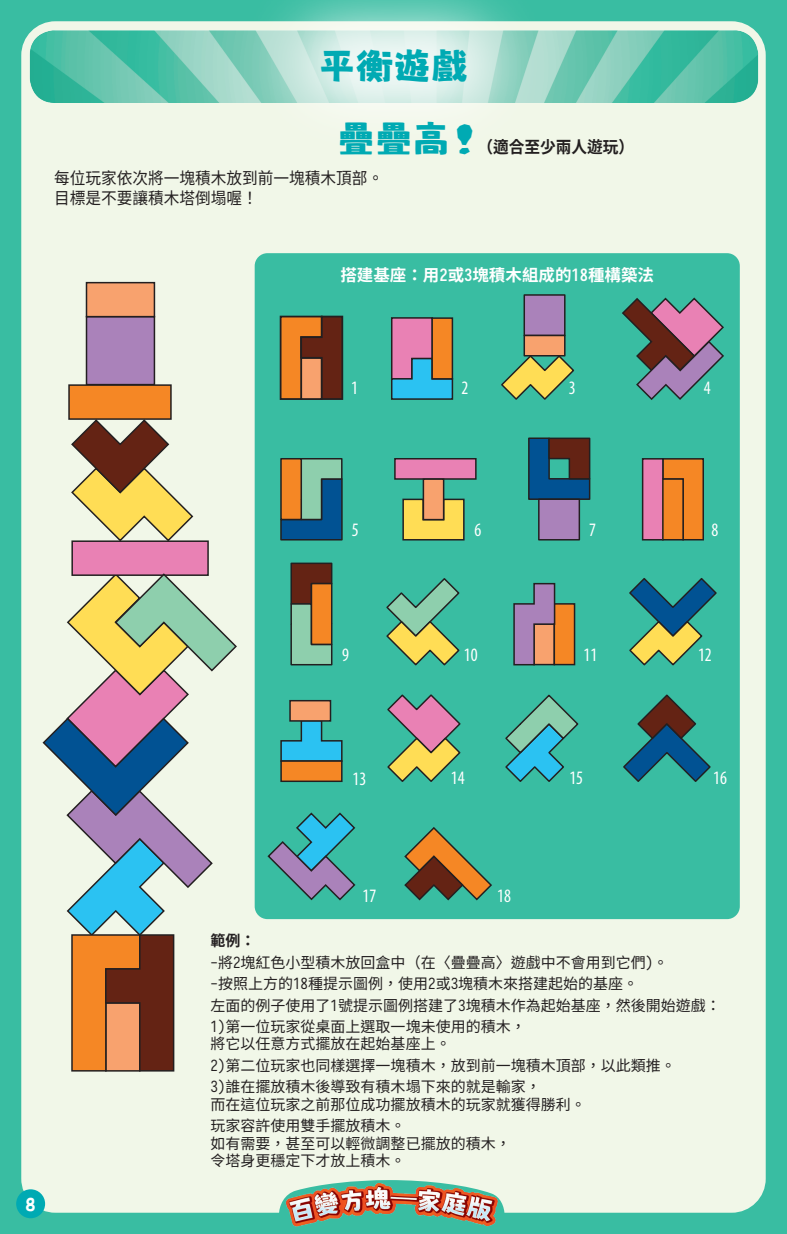
<style>
.page{position:relative;width:787px;height:1234px;background:#fff}
.page>*{position:absolute;margin:0;border:0;box-sizing:border-box;transform-origin:0 0}
.t1{font:37.5px "Nishiki teki";color:#00aab3}
.t2{font:condensed 19.05px "Myriad Pro";color:#fff;scale:.94 1}
.t3{font:16.5px/19.8px "Sarasa Fixed HC Regular";color:#231f20;scale:.95 1}
.t4{font:16.5px "Sarasa Fixed HC Bold";color:#fff}
.t5{font:700 16.5px "Taipei Sans TC Beta";color:#231f20;scale:.95 1}
.t6{font:16.5px "Granstander Clean";color:#fff;scale:.91 1}
.t7{font:15px/17.2px "Sarasa Fixed HC Regular";color:#231f20}
.t8{font:15px "Sarasa Fixed HC Bold";color:#231f20}
</style>
<div class="page">
<div style="left:0;top:0;width:787px;height:1233px;background:#39bda2"></div>
<div style="left:21px;top:21px;width:744px;height:1191px;background:#f1f7e8;border-radius:34px"></div>
<img style="left:21px;top:21px;width:745px;height:96px">
<img style="left:279px;top:1180px;width:226px;height:47px">
<svg style="left:244px;top:0;width:301px;height:117px"></svg>
<div style="left:16px;top:1188px;width:29px;height:29px;background:#00aab3;border-radius:50%"></div>
<div style="left:255px;top:253px;width:484px;height:665px;background:#39bda2;border-radius:13px"></div>
<svg style="left:523px;top:294px;width:43px;height:43px;background:#9879a9"></svg>
<div style="left:524px;top:335px;width:41px;height:21px;background:#f8a26e"></div>
<div style="left:523px;top:334px;width:42px;height:22px;border:2px solid #231f20"></div>
<svg style="left:501px;top:354px;width:74px;height:46px"></svg>
<svg style="left:280px;top:458px;width:63px;height:83px;background:#627b74"></svg>
<svg style="left:528px;top:437px;width:63px;height:104px"></svg>
<svg style="left:290px;top:562px;width:43px;height:104px;background:#8b7951"></svg>
<svg style="left:386px;top:578px;width:74px;height:88px"></svg>
<svg style="left:629px;top:578px;width:88px;height:88px"></svg>
<svg style="left:387px;top:694px;width:74px;height:88px"></svg>
<svg style="left:505px;top:694px;width:74px;height:88px"></svg>
<svg style="left:623px;top:694px;width:88px;height:88px"></svg>
<svg style="left:404px;top:827px;width:88px;height:74px"></svg>
<svg style="left:402px;top:498px;width:63px;height:43px;background:#d9c250"></svg>
<div style="left:395px;top:458px;width:81px;height:21px;background:#e981b4"></div>
<div style="left:394px;top:458px;width:82px;height:21px;border:2px solid #231f20"></div>
<div style="left:423px;top:479px;width:20px;height:40px;background:#f8a26e"></div>
<div style="left:422px;top:478px;width:22px;height:42px;border:2px solid #231f20"></div>
<svg style="left:280px;top:719px;width:63px;height:43px"></svg>
<div style="left:290px;top:700px;width:40px;height:20px;background:#f8a26e"></div>
<div style="left:289px;top:699px;width:42px;height:22px;border:2px solid #231f20"></div>
<div style="left:281px;top:760px;width:61px;height:21px;background:#f58725"></div>
<div style="left:280px;top:760px;width:62px;height:21px;border:2px solid #231f20"></div>
<svg style="left:661px;top:458px;width:43px;height:83px;background:#da7b25"></svg>
<div style="left:642px;top:458px;width:21px;height:81px;background:#e981b4"></div>
<div style="left:642px;top:458px;width:21px;height:82px;border:2px solid #231f20"></div>
<div style="left:663px;top:479px;width:20px;height:60px;background:#f58725"></div>
<div style="left:662px;top:478px;width:22px;height:62px;border:2px solid #231f20"></div>
<svg style="left:391px;top:317px;width:63px;height:83px;background:#8690ba"></svg>
<div style="left:432px;top:318px;width:20px;height:61px;background:#f58725"></div>
<div style="left:431px;top:317px;width:22px;height:62px;border:2px solid #231f20"></div>
<svg style="left:279px;top:315px;width:65px;height:85px;background:#9e5a2b"></svg>
<svg style="left:267px;top:812px;width:89px;height:89px"></svg>
<div style="left:554px;top:603px;width:20px;height:61px;background:#f58725"></div>
<div style="left:553px;top:603px;width:22px;height:62px;border:2px solid #231f20"></div>
<svg style="left:513px;top:582px;width:43px;height:84px;background:#988391"></svg>
<svg style="left:622px;top:297px;width:102px;height:103px"></svg>
<div style="left:72px;top:541px;width:136px;height:34px;background:#e981b4"></div>
<div style="left:71px;top:540px;width:138px;height:36px;border:2px solid #231f20"></div>
<div style="left:86px;top:316px;width:68px;height:68px;background:#aa82ba"></div>
<div style="left:86px;top:316px;width:69px;height:69px;border:2px solid #231f20"></div>
<svg style="left:71px;top:420px;width:123px;height:122px"></svg>
<div style="left:86px;top:282px;width:68px;height:34px;background:#f8a26e"></div>
<div style="left:86px;top:282px;width:69px;height:35px;border:2px solid #231f20"></div>
<div style="left:69px;top:385px;width:102px;height:34px;background:#f58725"></div>
<div style="left:68px;top:384px;width:104px;height:36px;border:2px solid #231f20"></div>
<svg style="left:43px;top:572px;width:194px;height:499px"></svg>
<p class="t1" style="left:318px;top:45px;width:152px">平衡遊戲</p>
<p class="t1" style="left:337px;top:117px;width:143px">疊疊高！</p>
<p class="t3" style="left:54px;top:168px;width:348px">每位玩家依次將一塊積木放到前一塊積木頂部。目標是不要讓積木塔倒塌喔！</p>
<p class="t5" style="left:477px;top:138px;width:166px">（適合至少兩人遊玩）</p>
<p class="t4" style="left:340px;top:265px;width:315px">搭建基座：用2或3塊積木組成的18種構築法</p>
<p class="t2" style="left:351px;top:377px;width:9px">1</p>
<p class="t2" style="left:461px;top:377px;width:9px">2</p>
<p class="t2" style="left:569px;top:377px;width:9px">3</p>
<p class="t2" style="left:703px;top:377px;width:9px">4</p>
<p class="t6" style="left:26px;top:1194px;width:13px">8</p>
<p class="t2" style="left:352px;top:519px;width:9px">5</p>
<p class="t2" style="left:474px;top:519px;width:9px">6</p>
<p class="t2" style="left:589px;top:519px;width:9px">7</p>
<p class="t2" style="left:711px;top:519px;width:9px">8</p>
<p class="t2" style="left:342px;top:644px;width:9px">9</p>
<p class="t2" style="left:464px;top:644px;width:16px">10</p>
<p class="t2" style="left:583px;top:644px;width:16px">11</p>
<p class="t2" style="left:698px;top:644px;width:16px">12</p>
<p class="t2" style="left:352px;top:768px;width:16px">13</p>
<p class="t2" style="left:451px;top:766px;width:16px">14</p>
<p class="t2" style="left:569px;top:766px;width:16px">15</p>
<p class="t2" style="left:713px;top:766px;width:16px">16</p>
<p class="t2" style="left:362px;top:884px;width:16px">17</p>
<p class="t2" style="left:497px;top:884px;width:16px">18</p>
<p class="t8" style="left:210px;top:931px;width:46px">範例：</p>
<p class="t7" style="left:210px;top:953px;width:459px">-將2塊紅色小型積木放回盒中（在〈疊疊高〉遊戲中不會用到它們)。</p>
<p class="t7" style="left:210px;top:975px;width:429px">-按照上方的18種提示圖例，使用2或3塊積木來搭建起始的基座。</p>
<p class="t7" style="left:210px;top:996px;width:511px">左面的例子使用了1號提示圖例搭建了3塊積木作為起始基座，然後開始遊戲：</p>
<p class="t7" style="left:210px;top:1018px;width:316px">1)第一位玩家從桌面上選取一塊未使用的積木，將它以任意方式擺放在起始基座上。</p>
<p class="t7" style="left:210px;top:1056px;width:466px">2)第二位玩家也同樣選擇一塊積木，放到前一塊積木頂部，以此類推。</p>
<p class="t7" style="left:210px;top:1078px;width:376px">3)誰在擺放積木後導致有積木塌下來的就是輸家，<br>而在這位玩家之前那位成功擺放積木的玩家就獲得勝利。</p>
<p class="t7" style="left:210px;top:1117px;width:301px">玩家容許使用雙手擺放積木。<br>如有需要，甚至可以輕微調整已擺放的積木，令塔身更穩定下才放上積木。</p>
</div>
